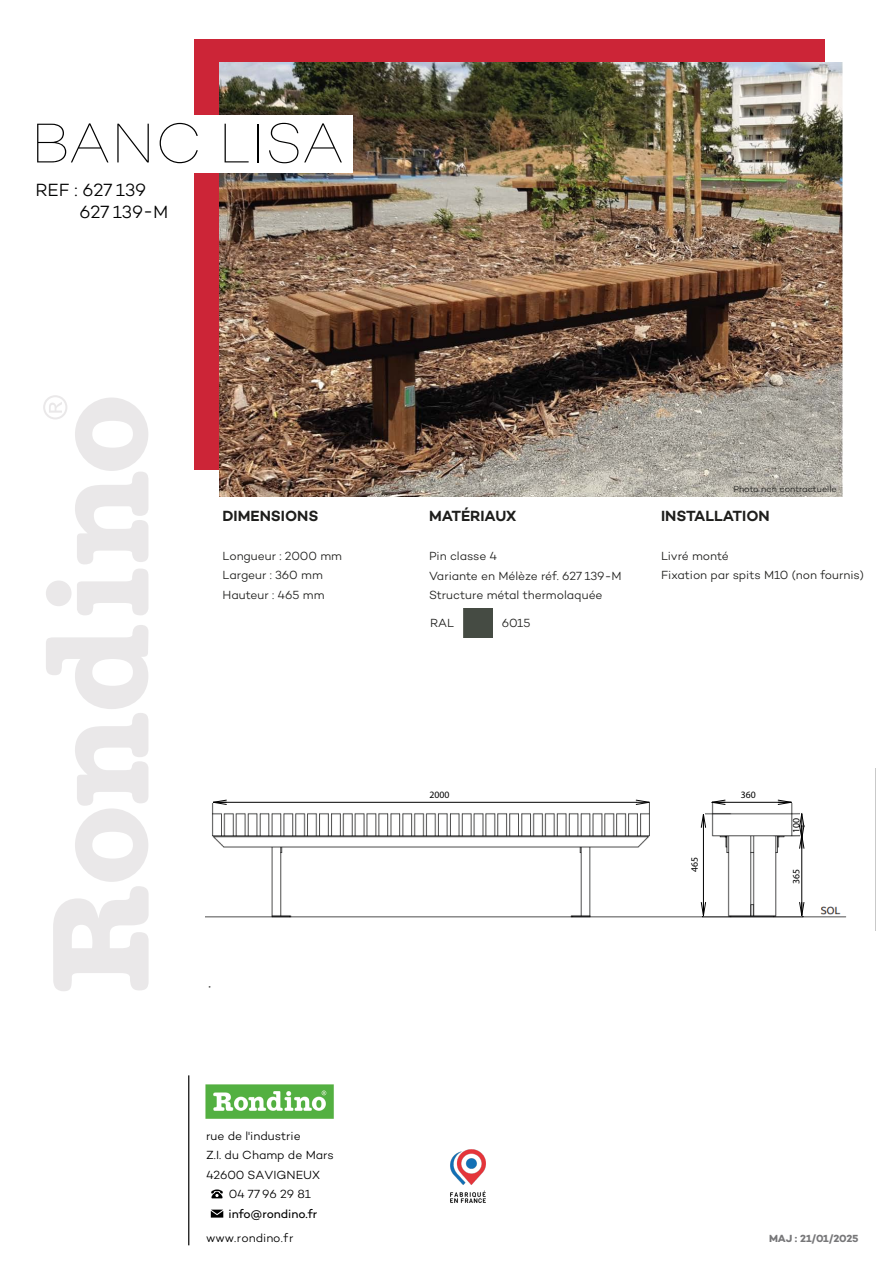
<style>
.page{position:relative;width:893px;height:1263px;background:#fff}
.page>*{position:absolute;margin:0;border:0;box-sizing:border-box;transform-origin:0 0}
.t1{font:100 57px "Campton";color:#000101}
.t2{font:300 18px/22.5px "Campton";color:#000101}
.t3{font:600 15px "Campton";color:#1e1e1c}
.t4{font:300 12px/19.5px "Campton";color:#1e1e1c}
.t5{font:300 12px "Campton";color:#000101}
.t6{font:300 12px/19.5px "Campton";color:#1f1f1d}
.t7{font:12px "Campton";color:#000101}
.t8{font:700 10.5px "Campton";letter-spacing:-.025em;color:#777779}
.t9{font:9.75px "Myriad Pro";color:#000}
.t10{font:300 9px "Campton";letter-spacing:-.005em;color:#1f1f1d}
</style>
<div class="page">
<div style="left:194px;top:39px;width:631px;height:430px;background:#cc2537"></div>
<hr style="left:188px;top:1075px;width:1px;height:170px;background:#000">
<img style="left:205px;top:1084px;width:129px;height:35px">
<svg style="left:211px;top:1189px;width:12px;height:9px"></svg>
<svg style="left:211px;top:1209px;width:12px;height:8px"></svg>
<svg style="left:43px;top:395px;width:105px;height:220px"></svg>
<svg style="left:46px;top:625px;width:103px;height:366px"></svg>
<img style="left:450px;top:1149px;width:36px;height:54px">
<img style="left:220px;top:62px;width:622px;height:435px">
<div style="left:35px;top:115px;width:317px;height:58px;background:#fff"></div>
<img style="left:206px;top:802px;width:641px;height:116px">
<div style="left:686px;top:813px;width:19px;height:102px;background:#fff"></div>
<div style="left:800px;top:813px;width:19px;height:102px;background:#fff"></div>
<div style="left:782px;top:844px;width:19px;height:53px;background:#fff"></div>
<svg style="left:213px;top:800px;width:14px;height:5px"></svg>
<svg style="left:636px;top:800px;width:14px;height:5px"></svg>
<svg style="left:712px;top:800px;width:13px;height:5px"></svg>
<svg style="left:778px;top:800px;width:14px;height:5px"></svg>
<hr style="left:213px;top:802px;width:423px;height:1px;background:#000">
<hr style="left:712px;top:802px;width:79px;height:1px;background:#000">
<svg style="left:701px;top:814px;width:5px;height:14px"></svg>
<svg style="left:701px;top:902px;width:5px;height:14px"></svg>
<hr style="left:703px;top:825px;width:1px;height:90px;background:#000">
<svg style="left:799px;top:813px;width:5px;height:36px"></svg>
<svg style="left:799px;top:902px;width:5px;height:14px"></svg>
<hr style="left:801px;top:825px;width:1px;height:90px;background:#000">
<img style="left:464px;top:609px;width:29px;height:29px">
<h1 class="t1" style="left:31px;top:108px;width:315px">BANC LISA</h1>
<h2 class="t2" style="left:79px;top:178px;width:91px;text-indent:-44px">REF : 627 139<br>627 139-M</h2>
<p class="t3" style="left:223px;top:506px;width:98px">DIMENSIONS</p>
<p class="t4" style="left:223px;top:546px;width:121px">Longueur : 2000 mm<br>Largeur : 360 mm<br>Hauteur : 465 mm</p>
<p class="t10" style="left:733px;top:483px;width:105px">Photo non contractuelle</p>
<p class="t3" style="left:429px;top:506px;width:89px">MATÉRIAUX</p>
<p class="t3" style="left:661px;top:506px;width:110px">INSTALLATION</p>
<p class="t4" style="left:661px;top:546px;width:205px">Livré monté<br>Fixation par spits M10 (non fournis)</p>
<p class="t6" style="left:429px;top:546px;width:194px">Pin classe 4<br>Variante en Mélèze réf. 627 139-M<br>Structure métal thermolaquée</p>
<p class="t6" style="left:430px;top:613px;width:25px">RAL</p>
<p class="t6" style="left:502px;top:613px;width:30px">6015</p>
<p class="t9" style="left:430px;top:789px;width:22px">2000</p>
<p class="t9" style="left:741px;top:789px;width:17px">360</p>
<p class="t9" style="left:689px;top:872px;width:17px;rotate:-90deg">465</p>
<p class="t9" style="left:790px;top:833px;width:17px;rotate:-90deg">100</p>
<p class="t9" style="left:790px;top:884px;width:17px;rotate:-90deg">365</p>
<p class="t5" style="left:206px;top:1128px;width:96px">rue de l'industrie</p>
<p class="t5" style="left:206px;top:1148px;width:129px">Z.I. du Champ de Mars</p>
<p class="t5" style="left:206px;top:1167px;width:116px">42600 SAVIGNEUX</p>
<p class="t5" style="left:229px;top:1187px;width:84px">04 77 96 29 81</p>
<p class="t7" style="left:229px;top:1206px;width:90px">info@rondino.fr</p>
<p class="t5" style="left:206px;top:1230px;width:89px">www.rondino.fr</p>
<p class="t8" style="left:769px;top:1232px;width:91px">MAJ : 21/01/2025</p>
</div>
